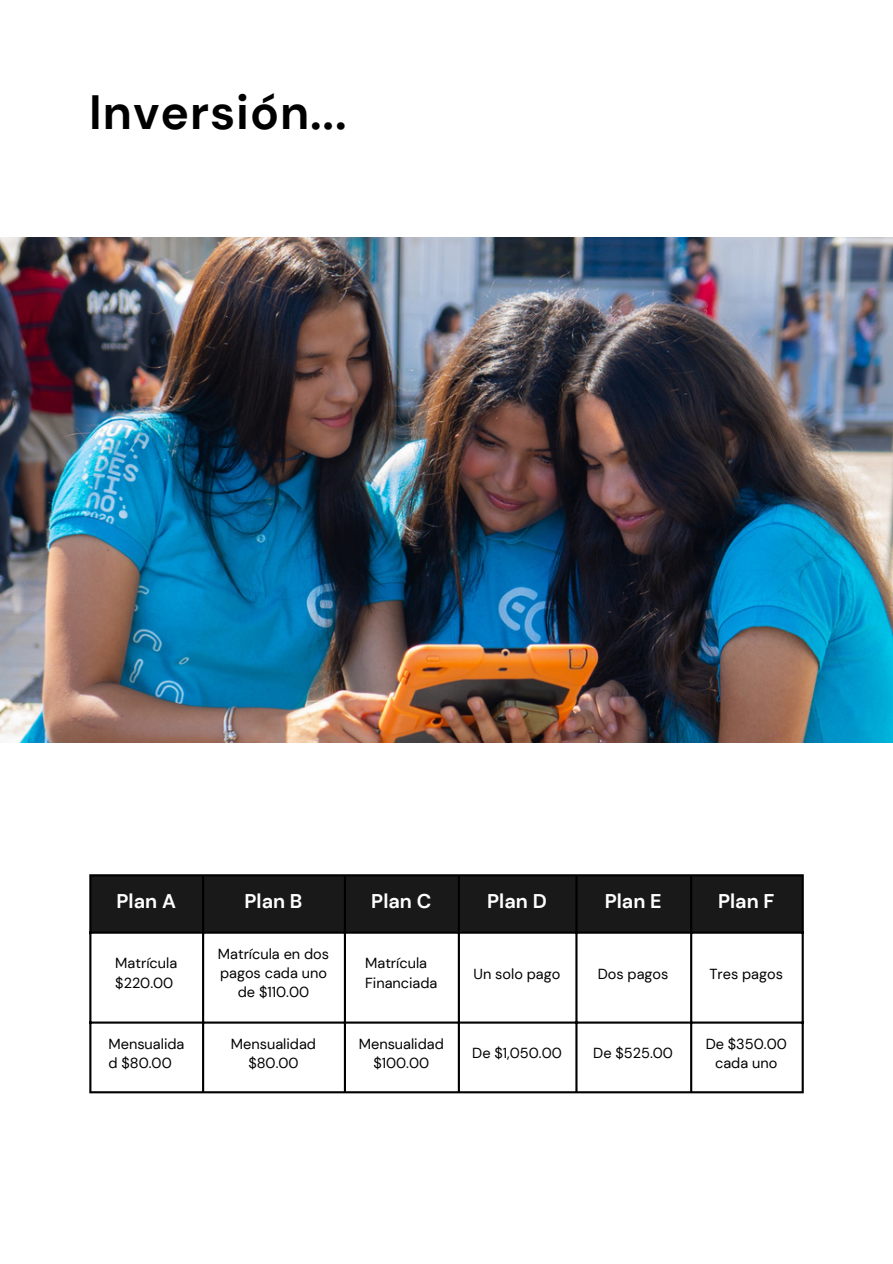
<style>
.page{position:relative;width:893px;height:1264px;background:#fff}
.page>*{position:absolute;margin:0;border:0;box-sizing:border-box;transform-origin:0 0}
.t1{font:700 48px "DM Sans";letter-spacing:.02em;color:#000}
.t2{font:700 19.8px "DM Sans";color:#fff}
.t3{font:14.55px/19.2px "DM Sans";color:#000;text-align:center}
</style>
<div class="page">
<div style="left:91px;top:876px;width:710px;height:55px;background:#191919"></div>
<hr style="left:89px;top:876px;width:2px;height:215px;background:#000">
<hr style="left:202px;top:876px;width:2px;height:215px;background:#000">
<hr style="left:344px;top:876px;width:2px;height:215px;background:#000">
<hr style="left:458px;top:876px;width:2px;height:215px;background:#000">
<hr style="left:575px;top:876px;width:2px;height:215px;background:#000">
<hr style="left:690px;top:876px;width:2px;height:215px;background:#000">
<hr style="left:801px;top:876px;width:2px;height:215px;background:#000">
<hr style="left:89px;top:874px;width:714px;height:2px;background:#000">
<hr style="left:89px;top:931px;width:714px;height:2px;background:#000">
<hr style="left:89px;top:1021px;width:714px;height:2px;background:#000">
<hr style="left:89px;top:1091px;width:714px;height:2px;background:#000">
<img style="left:0;top:238px;width:892px;height:504px">
<p class="t1" style="left:89px;top:81px;width:259px">Inversión...</p>
<h1 class="t2" style="left:117px;top:888px;width:61px">Plan A</h1>
<p class="t2" style="left:244px;top:888px;width:59px">Plan B</p>
<h2 class="t2" style="left:371px;top:888px;width:62px">Plan C</h2>
<p class="t2" style="left:487px;top:888px;width:61px">Plan D</p>
<p class="t2" style="left:604px;top:888px;width:58px">Plan E</p>
<h2 class="t2" style="left:718px;top:888px;width:58px">Plan F</h2>
<p class="t3" style="left:218px;top:944px;width:113px">Matrícula en dos pagos cada uno de $110.00</p>
<p class="t3" style="left:365px;top:953px;width:74px;text-align:left">Matrícula<br>Financiada</p>
<h2 class="t3" style="left:359px;top:1034px;width:87px">Mensualidad $100.00</h2>
<p class="t3" style="left:472px;top:1043px;width:91px">De $1,050.00</p>
<p class="t3" style="left:115px;top:953px;width:63px;text-align:left">Matrícula $220.00</p>
<p class="t3" style="left:473px;top:964px;width:88px">Un solo pago</p>
<p class="t3" style="left:108px;top:1034px;width:77px;text-align:left">Mensualida d $80.00</p>
<h2 class="t3" style="left:231px;top:1034px;width:87px">Mensualidad $80.00</h2>
<p class="t3" style="left:597px;top:964px;width:72px">Dos pagos</p>
<h2 class="t3" style="left:593px;top:1043px;width:81px">De $525.00</h2>
<h2 class="t3" style="left:709px;top:964px;width:75px">Tres pagos</h2>
<p class="t3" style="left:705px;top:1034px;width:83px">De $350.00 cada uno</p>
</div>
